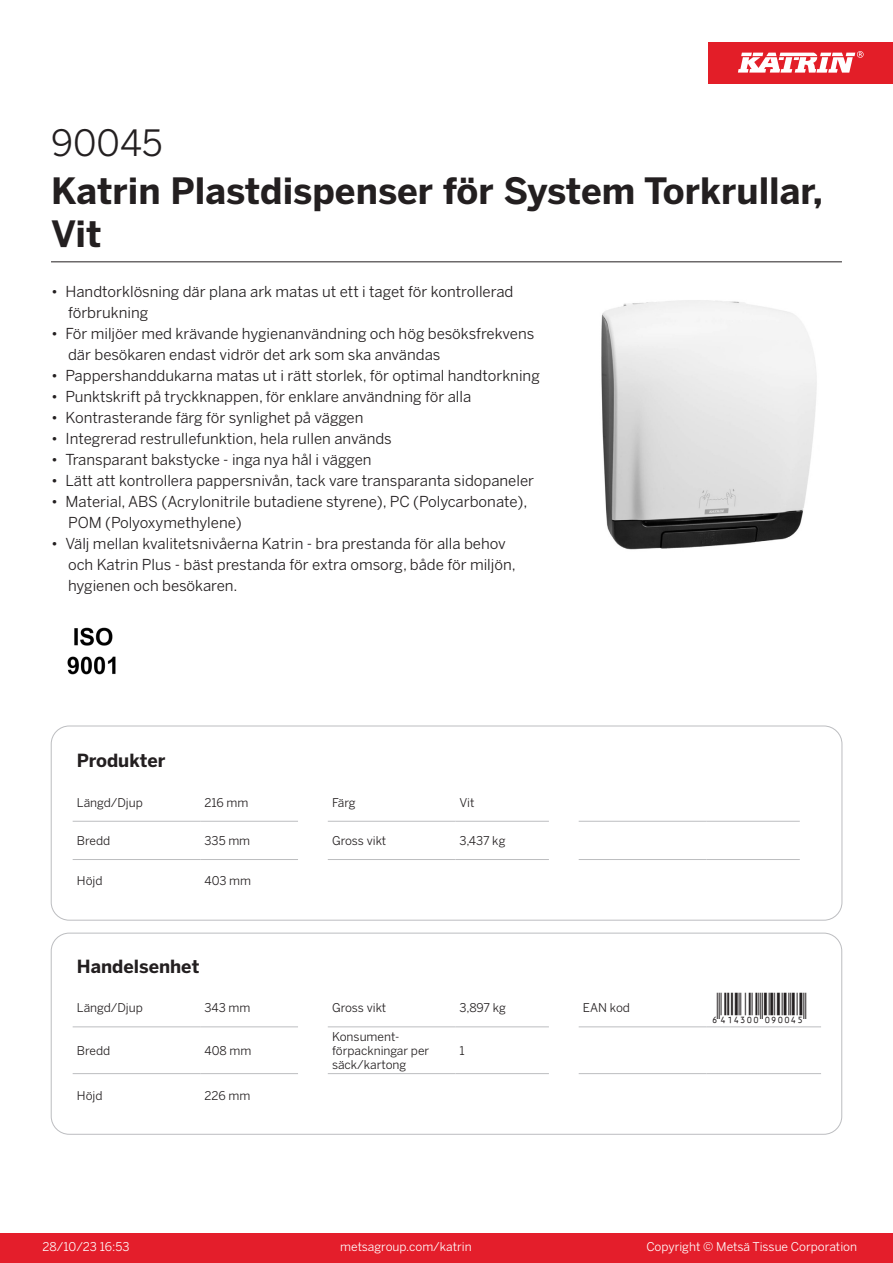
<style>
.page{position:relative;width:893px;height:1263px;background:#fff}
.page>*{position:absolute;margin:0;border:0;box-sizing:border-box;transform-origin:0 0}
.Product_Name{font:700 36px/43.2px "Benton Sans";color:#231f20}
.External_material_co{font:36px "Benton Sans";color:#231f20}
.T_EAN{font:30px "Viisas EAN Matala";color:#231f20}
.T_TableHeader{font:700 18px "Benton Sans";color:#231f20}
.MarketingBullets{font:15px/21px "Benton Sans";color:#231f20}
.T_TableBody{font:12px/14.4px "Benton Sans";color:#231f20}
.t1{font:12px "Benton Sans";color:#fff}
</style>
<div class="page">
<div style="left:0;top:1233px;width:893px;height:30px;background:#e41e2b"></div>
<div style="left:708px;top:43px;width:185px;height:41px;background:#e31e28"></div>
<svg style="left:738px;top:51px;width:126px;height:22px"></svg>
<hr style="left:73px;top:821px;width:127px;height:1px;background:#bcbdc0">
<hr style="left:200px;top:821px;width:98px;height:1px;background:#bcbdc0">
<hr style="left:328px;top:821px;width:127px;height:1px;background:#bcbdc0">
<hr style="left:455px;top:821px;width:94px;height:1px;background:#bcbdc0">
<hr style="left:579px;top:821px;width:127px;height:1px;background:#bcbdc0">
<hr style="left:706px;top:821px;width:94px;height:1px;background:#bcbdc0">
<hr style="left:73px;top:859px;width:127px;height:1px;background:#bcbdc0">
<hr style="left:200px;top:859px;width:98px;height:1px;background:#bcbdc0">
<hr style="left:328px;top:859px;width:127px;height:1px;background:#bcbdc0">
<hr style="left:455px;top:859px;width:94px;height:1px;background:#bcbdc0">
<hr style="left:579px;top:859px;width:127px;height:1px;background:#bcbdc0">
<hr style="left:706px;top:859px;width:94px;height:1px;background:#bcbdc0">
<div style="left:51px;top:726px;width:791px;height:194px;border:1px solid #bcbdc0;border-radius:18px"></div>
<hr style="left:73px;top:1026px;width:127px;height:1px;background:#bcbdc0">
<hr style="left:200px;top:1026px;width:98px;height:1px;background:#bcbdc0">
<hr style="left:328px;top:1026px;width:127px;height:1px;background:#bcbdc0">
<hr style="left:455px;top:1026px;width:94px;height:1px;background:#bcbdc0">
<hr style="left:579px;top:1026px;width:127px;height:1px;background:#bcbdc0">
<hr style="left:706px;top:1026px;width:115px;height:1px;background:#bcbdc0">
<hr style="left:73px;top:1073px;width:127px;height:1px;background:#bcbdc0">
<hr style="left:200px;top:1073px;width:98px;height:1px;background:#bcbdc0">
<hr style="left:328px;top:1073px;width:127px;height:1px;background:#bcbdc0">
<hr style="left:455px;top:1073px;width:94px;height:1px;background:#bcbdc0">
<hr style="left:579px;top:1073px;width:127px;height:1px;background:#bcbdc0">
<hr style="left:706px;top:1073px;width:115px;height:1px;background:#bcbdc0">
<div style="left:51px;top:933px;width:791px;height:201px;border:1px solid #bcbdc0;border-radius:18px"></div>
<img style="left:601px;top:300px;width:216px;height:250px">
<img style="left:67px;top:627px;width:49px;height:48px">
<hr style="left:51px;top:261px;width:791px;height:1px;background:#231f20">
<p class="External_material_co" style="left:51px;top:121px;width:113px">90045</p>
<p class="Product_Name" style="left:51px;top:170px;width:774px">Katrin Plastdispenser för System Torkrullar,<br>Vit</p>
<p class="MarketingBullets" style="left:68px;top:281px;width:447px;text-indent:-17px">• Handtorklösning där plana ark matas ut ett i taget för kontrollerad förbrukning</p>
<p class="MarketingBullets" style="left:68px;top:323px;width:468px;text-indent:-17px">• För miljöer med krävande hygienanvändning och hög besöksfrekvens där besökaren endast vidrör det ark som ska användas</p>
<p class="MarketingBullets" style="left:51px;top:365px;width:490px">• Pappershanddukarna matas ut i rätt storlek, för optimal handtorkning</p>
<p class="MarketingBullets" style="left:51px;top:386px;width:422px">• Punktskrift på tryckknappen, för enklare användning för alla</p>
<p class="MarketingBullets" style="left:51px;top:407px;width:314px">• Kontrasterande färg för synlighet på väggen</p>
<p class="MarketingBullets" style="left:51px;top:428px;width:342px">• Integrerad restrullefunktion, hela rullen används</p>
<p class="MarketingBullets" style="left:51px;top:449px;width:322px">• Transparant bakstycke - inga nya hål i väggen</p>
<p class="MarketingBullets" style="left:51px;top:470px;width:485px">• Lätt att kontrollera pappersnivån, tack vare transparanta sidopaneler</p>
<p class="MarketingBullets" style="left:68px;top:491px;width:461px;text-indent:-17px">• Material, ABS (Acrylonitrile butadiene styrene), PC (Polycarbonate),<br>POM (Polyoxymethylene)</p>
<p class="MarketingBullets" style="left:68px;top:533px;width:449px;text-indent:-17px">• Välj mellan kvalitetsnivåerna Katrin - bra prestanda för alla behov och Katrin Plus - bäst prestanda för extra omsorg, både för miljön, hygienen och besökaren.</p>
<p class="T_TableHeader" style="left:77px;top:749px;width:90px">Produkter</p>
<p class="T_TableBody" style="left:77px;top:795px;width:68px">Längd/Djup</p>
<p class="T_TableBody" style="left:204px;top:795px;width:46px">216 mm</p>
<p class="T_TableBody" style="left:332px;top:795px;width:25px">Färg</p>
<p class="T_TableBody" style="left:460px;top:795px;width:16px">Vit</p>
<p class="T_TableBody" style="left:77px;top:833px;width:35px">Bredd</p>
<p class="T_TableBody" style="left:204px;top:833px;width:47px">335 mm</p>
<p class="T_TableBody" style="left:332px;top:833px;width:56px">Gross vikt</p>
<p class="T_TableBody" style="left:460px;top:833px;width:47px">3,437 kg</p>
<p class="T_TableBody" style="left:77px;top:874px;width:27px">Höjd</p>
<p class="T_TableBody" style="left:204px;top:874px;width:48px">403 mm</p>
<p class="T_TableHeader" style="left:77px;top:955px;width:124px">Handelsenhet</p>
<p class="T_TableBody" style="left:77px;top:1001px;width:68px">Längd/Djup</p>
<p class="T_TableBody" style="left:204px;top:1001px;width:48px">343 mm</p>
<p class="T_TableBody" style="left:332px;top:1001px;width:56px">Gross vikt</p>
<p class="T_TableBody" style="left:460px;top:1001px;width:48px">3,897 kg</p>
<p class="T_TableBody" style="left:583px;top:1001px;width:49px">EAN kod</p>
<p class="T_EAN" style="left:710px;top:992px;width:97px">*6414300090045*</p>
<p class="T_TableBody" style="left:77px;top:1043px;width:35px">Bredd</p>
<p class="T_TableBody" style="left:204px;top:1043px;width:49px">408 mm</p>
<p class="T_TableBody" style="left:332px;top:1029px;width:99px">Konsument&shy;förpackningar per säck/kartong</p>
<p class="T_TableBody" style="left:460px;top:1043px;width:7px">1</p>
<p class="T_TableBody" style="left:77px;top:1088px;width:27px">Höjd</p>
<p class="T_TableBody" style="left:204px;top:1088px;width:48px">226 mm</p>
<p class="t1" style="left:43px;top:1239px;width:88px">28/10/23 16:53</p>
<p class="t1" style="left:340px;top:1239px;width:133px">metsagroup.com/katrin</p>
<p class="t1" style="left:646px;top:1239px;width:212px">Copyright © Metsä Tissue Corporation</p>
</div>
